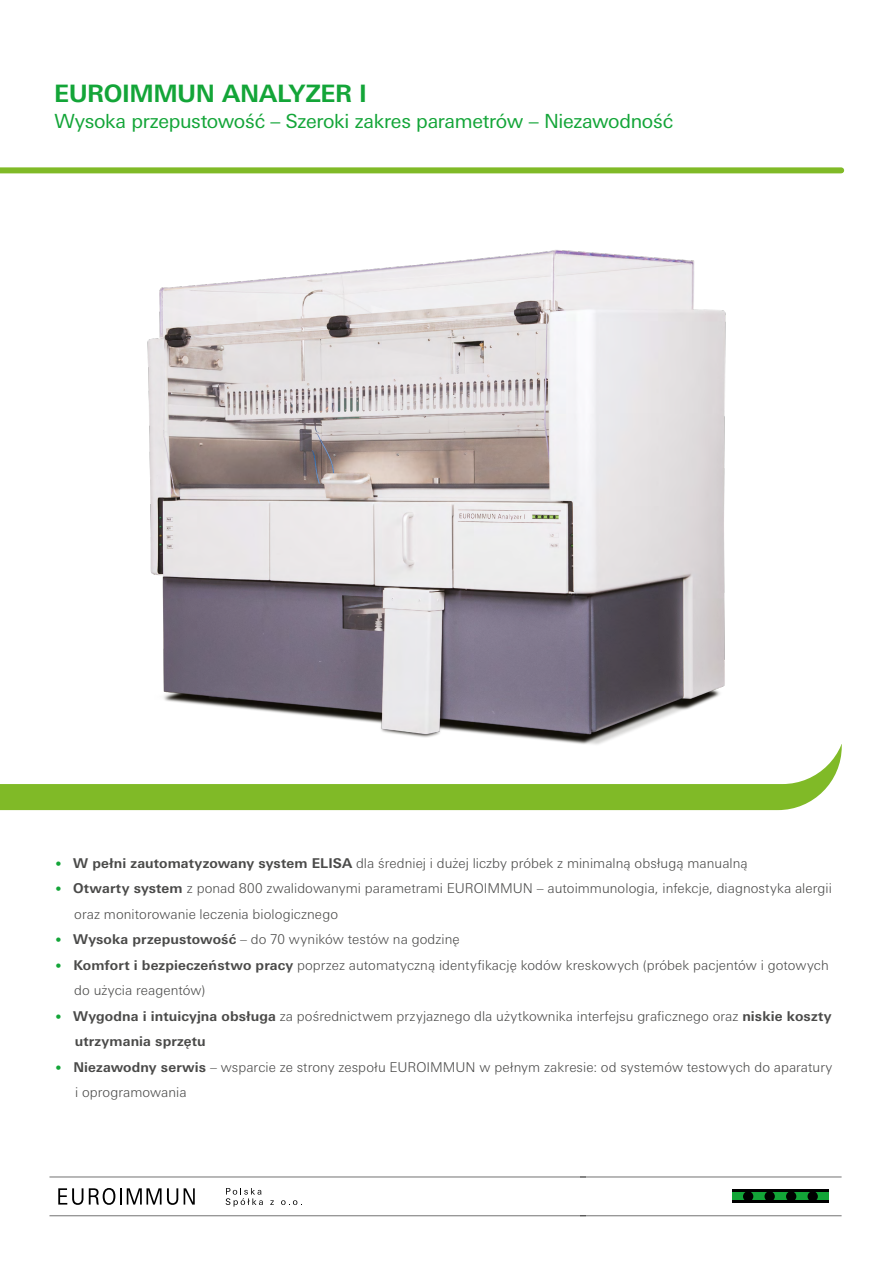
<style>
.page{position:relative;width:893px;height:1263px;background:#fff}
.page>*{position:absolute;margin:0;border:0;box-sizing:border-box;transform-origin:0 0}
.t1{font:700 24px "Univers Next Pro";letter-spacing:-.02em;color:#13a538}
.t2{font:19.5px "Univers Next Pro";letter-spacing:-.015em;color:#13a538}
.t3{font:300 13.5px/25.5px "Univers Next Pro";letter-spacing:.005em;color:#4a4a49}
.s1{font-weight:700;font-size:12px;color:#13a538}
.s2{font-weight:700}
</style>
<div class="page">
<svg style="left:58px;top:1188px;width:25px;height:17px"></svg>
<svg style="left:89px;top:1188px;width:89px;height:17px"></svg>
<svg style="left:184px;top:1188px;width:11px;height:16px"></svg>
<hr style="left:50px;top:1177px;width:536px;height:1px;background:#000">
<hr style="left:50px;top:1215px;width:536px;height:1px;background:#000">
<svg style="left:226px;top:1188px;width:37px;height:19px"></svg>
<svg style="left:270px;top:1200px;width:4px;height:5px"></svg>
<svg style="left:281px;top:1200px;width:21px;height:5px"></svg>
<div style="left:732px;top:1192px;width:97px;height:9px;background:#13a538"></div>
<hr style="left:732px;top:1201px;width:97px;height:2px;background:#000">
<hr style="left:732px;top:1190px;width:97px;height:2px;background:#000">
<div style="left:743px;top:1191px;width:10px;height:10px;background:#000;border-radius:50%"></div>
<div style="left:764px;top:1191px;width:11px;height:10px;background:#000;border-radius:50%"></div>
<div style="left:786px;top:1191px;width:10px;height:10px;background:#000;border-radius:50%"></div>
<div style="left:807px;top:1191px;width:11px;height:10px;background:#000;border-radius:50%"></div>
<hr style="left:580px;top:1177px;width:261px;height:1px;background:#000">
<hr style="left:580px;top:1215px;width:261px;height:1px;background:#000">
<div style="left:0;top:167px;width:841px;height:6px;background:#80ba27"></div>
<div style="left:0;top:744px;width:842px;height:66px;background:#80ba27"></div>
<div style="left:0;top:744px;width:842px;height:40px;background:#fff"></div>
<img style="left:105px;top:250px;width:654px;height:511px">
<h1 class="t1" style="left:54px;top:79px;width:314px">EUROIMMUN ANALYZER I</h1>
<h2 class="t2" style="left:54px;top:109px;width:620px">Wysoka przepustowość – Szeroki zakres parametrów – Niezawodność</h2>
<p class="t3" style="left:55px;top:850px;width:694px"><span class="s1">•</span> <span class="s2">W pełni zautomatyzowany system ELISA</span> dla średniej i dużej liczby próbek z minimalną obsługą manualną</p>
<p class="t3" style="left:74px;top:875px;width:759px;text-indent:-19px"><span class="s1">•</span> <span class="s2">Otwarty system</span> z ponad 800 zwalidowanymi parametrami EUROIMMUN – autoimmunologia, infekcje, diagnostyka alergii oraz monitorowanie leczenia biologicznego</p>
<p class="t3" style="left:55px;top:926px;width:406px"><span class="s1">•</span> <span class="s2">Wysoka przepustowość</span> – do 70 wyników testów na godzinę</p>
<p class="t3" style="left:74px;top:952px;width:756px;text-indent:-19px"><span class="s1">•</span> <span class="s2">Komfort i bezpieczeństwo pracy</span> poprzez automatyczną identyfikację kodów kreskowych (próbek pacjentów i gotowych do użycia reagentów)</p>
<p class="t3" style="left:75px;top:1003px;width:758px;text-indent:-19px"><span class="s1">•</span> <span class="s2">Wygodna i intuicyjna obsługa</span> za pośrednictwem przyjaznego dla użytkownika interfejsu graficznego oraz <span class="s2">niskie koszty utrzymania sprzętu</span></p>
<p class="t3" style="left:75px;top:1054px;width:759px;text-indent:-20px"><span class="s1">•</span> <span class="s2">Niezawodny serwis</span> – wsparcie ze strony zespołu EUROIMMUN w pełnym zakresie: od systemów testowych do aparatury i oprogramowania</p>
</div>
